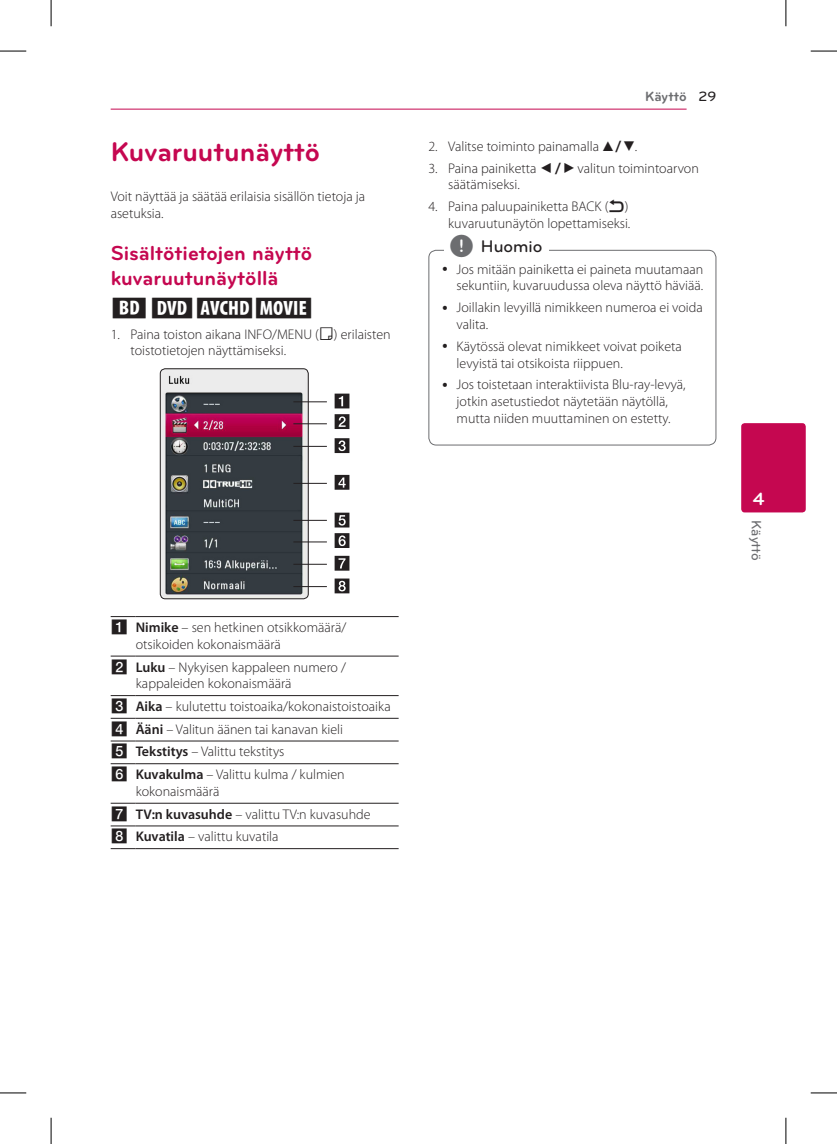
<style>
.page{position:relative;width:837px;height:1144px;background:#fff}
.page>*{position:absolute;margin:0;border:0;box-sizing:border-box;transform-origin:0 0}
.Title_1{font:700 28px "Bryant LG";color:#c50750}
.Title_2{font:700 21px/24.5px "Bryant LG";color:#c50750}
.Content_text_Light{font:21px "UPSYS Common";color:#231f20}
.t1{font:700 18.38px "Bryant LG";color:#fff}
.t2{font:500 17.5px "Bryant LG";color:#231f20}
.Content_text_Num{font:300 14px/16.8px "Myriad Pro";color:#231f20}
.Content_text_Light-2{font:300 14px/16.8px "Myriad Pro";color:#231f20}
.t3{font:700 14px "Bryant LG";color:#6c6d70}
.Content_text_Light-3{font:14px "UPSYS Boxed Number";color:#231f20}
.t4{font:500 14px "Bryant LG";color:#6c6d70}
.s1{font-family:"UPSYS Common";font-weight:400}
.s2{font-weight:600}
.s3{font-weight:500;color:#231f20}
.s4{font-family:"UPSYS Circled Number";font-weight:400}
.s5{font-family:"UPSYS Common";font-weight:400;font-size:26.25px;color:#6c6d70}
</style>
<div class="page">
<hr style="left:111px;top:109px;width:575px;height:1px;background:#c50750">
<div style="left:741px;top:423px;width:64px;height:89px;background:#c50750;border-radius:3px"></div>
<img style="left:160px;top:369px;width:148px;height:230px">
<div style="left:160px;top:368px;width:148px;height:231px;border:1px solid #231f20;border-radius:5px"></div>
<svg style="left:334px;top:394px;width:15px;height:14px"></svg>
<svg style="left:334px;top:578px;width:15px;height:15px"></svg>
<svg style="left:334px;top:556px;width:15px;height:15px"></svg>
<svg style="left:334px;top:533px;width:15px;height:15px"></svg>
<svg style="left:334px;top:513px;width:15px;height:14px"></svg>
<svg style="left:334px;top:475px;width:15px;height:15px"></svg>
<svg style="left:334px;top:438px;width:15px;height:15px"></svg>
<svg style="left:334px;top:414px;width:15px;height:15px"></svg>
<hr style="left:293px;top:401px;width:34px;height:1px;background:#231f20">
<hr style="left:293px;top:423px;width:34px;height:1px;background:#231f20">
<hr style="left:293px;top:446px;width:34px;height:1px;background:#231f20">
<hr style="left:293px;top:483px;width:34px;height:1px;background:#231f20">
<hr style="left:293px;top:520px;width:34px;height:1px;background:#231f20">
<hr style="left:293px;top:541px;width:34px;height:1px;background:#231f20">
<hr style="left:293px;top:564px;width:34px;height:1px;background:#231f20">
<hr style="left:293px;top:586px;width:34px;height:1px;background:#231f20">
<svg style="left:111px;top:616px;width:25px;height:1px"></svg>
<hr style="left:136px;top:616px;width:262px;height:1px;background:#231f20">
<svg style="left:111px;top:656px;width:25px;height:1px"></svg>
<hr style="left:136px;top:656px;width:262px;height:1px;background:#231f20">
<svg style="left:111px;top:695px;width:25px;height:1px"></svg>
<hr style="left:136px;top:695px;width:262px;height:1px;background:#231f20">
<svg style="left:111px;top:718px;width:25px;height:1px"></svg>
<hr style="left:136px;top:718px;width:262px;height:1px;background:#231f20">
<svg style="left:111px;top:740px;width:25px;height:1px"></svg>
<hr style="left:136px;top:740px;width:262px;height:1px;background:#231f20">
<svg style="left:111px;top:763px;width:25px;height:1px"></svg>
<hr style="left:136px;top:763px;width:262px;height:1px;background:#231f20">
<svg style="left:111px;top:803px;width:25px;height:1px"></svg>
<hr style="left:136px;top:803px;width:262px;height:1px;background:#231f20">
<svg style="left:111px;top:825px;width:25px;height:1px"></svg>
<hr style="left:136px;top:825px;width:262px;height:1px;background:#231f20">
<svg style="left:111px;top:848px;width:25px;height:1px"></svg>
<hr style="left:136px;top:848px;width:262px;height:1px;background:#231f20">
<div style="left:428px;top:250px;width:288px;height:195px;border:1px solid #6c6d70;border-radius:7px"></div>
<div style="left:444px;top:243px;width:104px;height:17px;background:#fff"></div>
<svg style="left:0;top:51px;width:26px;height:1px"></svg>
<svg style="left:810px;top:51px;width:26px;height:1px"></svg>
<svg style="left:0;top:1092px;width:26px;height:1px"></svg>
<svg style="left:810px;top:1092px;width:26px;height:1px"></svg>
<svg style="left:51px;top:0;width:1px;height:26px"></svg>
<svg style="left:51px;top:1118px;width:1px;height:26px"></svg>
<svg style="left:785px;top:0;width:1px;height:26px"></svg>
<svg style="left:785px;top:1118px;width:1px;height:26px"></svg>
<p class="Title_1" style="left:111px;top:135px;width:211px">Kuvaruutunäyttö</p>
<p class="Content_text_Light-2" style="left:111px;top:188px;width:256px">Voit näyttää ja säätää erilaisia sisällön tietoja ja asetuksia.</p>
<p class="Title_2" style="left:111px;top:241px;width:203px">Sisältötietojen näyttö kuvaruutunäytöllä</p>
<p class="Content_text_Light" style="left:111px;top:295px;width:205px">EROY</p>
<p class="Content_text_Num" style="left:130px;top:325px;width:262px;text-indent:-20px">1. Paina toiston aikana INFO/MENU (<span class="s1">M</span>) erilaisten toistotietojen näyttämiseksi.</p>
<p class="Content_text_Light-3" style="left:111px;top:619px;width:19px">A</p>
<p class="Content_text_Light-2" style="left:136px;top:619px;width:212px"><span class="s2">Nimike</span> – sen hetkinen otsikkomäärä/ otsikoiden kokonaismäärä</p>
<p class="Content_text_Light-3" style="left:111px;top:659px;width:19px">B</p>
<p class="Content_text_Light-2" style="left:136px;top:658px;width:212px"><span class="s2">Luku</span> – Nykyisen kappaleen numero / kappaleiden kokonaismäärä</p>
<p class="Content_text_Light-3" style="left:111px;top:698px;width:19px">C</p>
<p class="Content_text_Light-2" style="left:136px;top:698px;width:256px"><span class="s2">Aika</span> – kulutettu toistoaika/kokonaistoistoaika</p>
<p class="Content_text_Light-3" style="left:111px;top:721px;width:19px">D</p>
<p class="Content_text_Light-2" style="left:136px;top:720px;width:209px"><span class="s2">Ääni</span> – Valitun äänen tai kanavan kieli</p>
<p class="Content_text_Light-3" style="left:111px;top:744px;width:19px">E</p>
<p class="Content_text_Light-2" style="left:136px;top:743px;width:150px"><span class="s2">Tekstitys</span> – Valittu tekstitys</p>
<p class="Content_text_Light-3" style="left:111px;top:767px;width:19px">F</p>
<p class="Content_text_Light-2" style="left:136px;top:766px;width:210px"><span class="s2">Kuvakulma</span> – Valittu kulma / kulmien kokonaismäärä</p>
<p class="Content_text_Light-3" style="left:111px;top:806px;width:19px">G</p>
<p class="Content_text_Light-2" style="left:136px;top:805px;width:236px"><span class="s2">TV:n kuvasuhde</span> – valittu TV:n kuvasuhde</p>
<p class="Content_text_Light-3" style="left:111px;top:829px;width:19px">H</p>
<p class="Content_text_Light-2" style="left:136px;top:828px;width:144px"><span class="s2">Kuvatila</span> – valittu kuvatila</p>
<p class="t3" style="left:644px;top:88px;width:73px">Käyttö <span class="s3">29</span></p>
<p class="Content_text_Num" style="left:428px;top:138px;width:210px">2. Valitse toiminto painamalla <span class="s1">W/S</span>.</p>
<p class="Content_text_Num" style="left:448px;top:159px;width:252px;text-indent:-20px">3. Paina painiketta <span class="s1">A/D</span> valitun toimintoarvon säätämiseksi.</p>
<p class="Content_text_Num" style="left:428px;top:198px;width:203px;text-align:right">4. Paina paluupainiketta BACK (<span class="s4">1</span>) kuvaruutunäytön lopettamiseksi.</p>
<p class="Content_text_Num" style="left:456px;top:260px;width:248px">Jos mitään painiketta ei paineta muutamaan sekuntiin, kuvaruudussa oleva näyttö häviää.</p>
<p class="Content_text_Num" style="left:456px;top:299px;width:248px">Joillakin levyillä nimikkeen numeroa ei voida valita.</p>
<p class="Content_text_Num" style="left:456px;top:338px;width:227px">Käytössä olevat nimikkeet voivat poiketa levyistä tai otsikoista riippuen.</p>
<p class="Content_text_Num" style="left:456px;top:376px;width:230px">Jos toistetaan interaktiivista Blu-ray-levyä, jotkin asetustiedot näytetään näytöllä, mutta niiden muuttaminen on estetty.</p>
<p class="t2" style="left:449px;top:235px;width:95px"><span class="s5">,</span> Huomio</p>
<h3 class="t1" style="left:752px;top:487px;width:13px">4</h3>
<p class="t4" style="left:764px;top:520px;width:42px;rotate:90deg">Käyttö</p>
</div>
